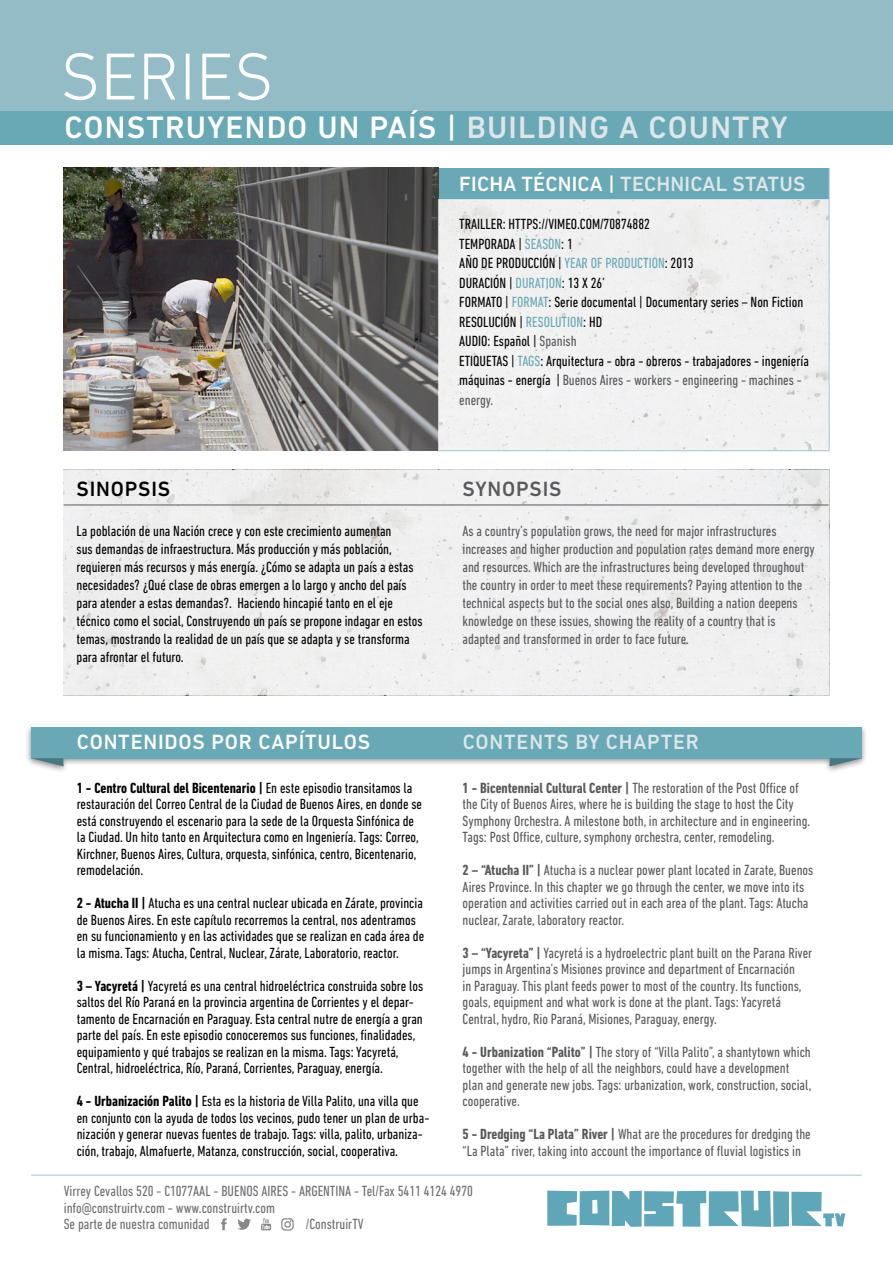
<style>
.page{position:relative;width:893px;height:1263px;background:#fff}
.page>*{position:absolute;margin:0;border:0;box-sizing:border-box;transform-origin:0 0}
.t1{font:300 67.5px "DIN Next LT Pro";color:#fff}
.t2{font:500 31.5px "DIN Next LT Pro";letter-spacing:.04em;color:#fff}
.t3{font:500 31.5px "DIN Next LT Pro";color:#dde7ea}
.t4{font:500 21px "DIN Next LT Pro";letter-spacing:.01em;color:#dde7ea}
.t5{font:500 21px "DIN Next LT Pro";letter-spacing:.04em;color:#fff}
.t6{font:500 21px "DIN Next LT Pro";letter-spacing:.04em;color:#dde7ea}
.t7{font:500 21px "DIN Next LT Pro";letter-spacing:.04em;color:#000}
.t8{font:500 21px "DIN Next LT Pro";letter-spacing:.04em;color:#58595b}
.t9{font:condensed 15px/16.5px "DIN Next LT Pro";color:#000}
.t10{font:condensed 15px/16.5px "DIN Next LT Pro";color:#58595b}
.t11{font:condensed 15px/17px "DIN Next LT Pro";color:#6d6e71}
.t12{font:condensed 15px "DIN Next LT Pro";color:#69a8b5}
.s1{color:#dde7ea}
.s2{color:#fff}
.s3{color:#69a8b5}
.s4{color:#000}
.s5{color:#58595b}
.s6{font-weight:700}
</style>
<div class="page">
<hr style="left:31px;top:1175px;width:831px;height:1px;background:#a3c4ce">
<svg style="left:221px;top:1218px;width:6px;height:12px"></svg>
<svg style="left:237px;top:1219px;width:14px;height:11px"></svg>
<svg style="left:281px;top:1218px;width:13px;height:12px"></svg>
<svg style="left:261px;top:1218px;width:10px;height:12px"></svg>
<svg style="left:547px;top:1190px;width:298px;height:37px"></svg>
<div style="left:64px;top:470px;width:765px;height:224px;background:#f0f0f0"></div>
<hr style="left:64px;top:505px;width:764px;height:1px;background:#58595b">
<div style="left:0;top:0;width:893px;height:114px;background:#94bcc7"></div>
<div style="left:0;top:111px;width:893px;height:34px;background:#69a8b5"></div>
<div style="left:436px;top:168px;width:393px;height:31px;background:#69a8b5"></div>
<img style="left:64px;top:168px;width:374px;height:283px">
<svg style="left:31px;top:727px;width:831px;height:39px;background:#7cb0bb"></svg>
<div style="left:438px;top:199px;width:391px;height:252px;background:#f1f1f1"></div>
<hr style="left:438px;top:450px;width:391px;height:1px;background:#a3c4ce">
<hr style="left:829px;top:168px;width:1px;height:283px;background:#a3c4ce">
<h1 class="t1" style="left:60px;top:38px;width:207px">SERIES</h1>
<h2 class="t2" style="left:64px;top:109px;width:625px">CONSTRUYENDO UN PAÍS | <span class="s1">BUI LDING A COUNTR</span></h2>
<h2 class="t3" style="left:771px;top:109px;width:18px">Y</h2>
<h3 class="t4" style="left:459px;top:172px;width:299px"><span class="s2">FICHA TÉCNICA |</span> TECHNICAL STATU</h3>
<h3 class="t6" style="left:793px;top:172px;width:14px">S</h3>
<p class="t9" style="left:459px;top:216px;width:12px">Trailler</p>
<p class="t9" style="left:503px;top:216px;width:13px">: https</p>
<p class="t9" style="left:538px;top:216px;width:17px">://vimeo</p>
<p class="t9" style="left:577px;top:216px;width:74px">.com/70874882</p>
<p class="t9" style="left:459px;top:235px;width:79px">TEMPORADA | <span class="s3">Season</span></p>
<p class="t9" style="left:459px;top:234px;width:160px;line-height:19.5px;text-indent:102px">: 1<br>AÑO DE PRODUCCIón | <span class="s3">Year of Production</span></p>
<p class="t9" style="left:665px;top:255px;width:30px">: 2013</p>
<p class="t9" style="left:459px;top:274px;width:7px">duraci</p>
<p class="t12" style="left:493px;top:274px;width:36px"><span class="s4">ón |</span> Duration</p>
<p class="t9" style="left:562px;top:274px;width:44px">: 13 x 26’</p>
<p class="t9" style="left:459px;top:294px;width:7px">Formato</p>
<p class="t12" style="left:505px;top:294px;width:14px"><span class="s4">|</span> Format</p>
<p class="t9" style="left:548px;top:294px;width:256px">: Serie documental | Documentary series – Non Fiction</p>
<p class="t9" style="left:459px;top:313px;width:80px">RESOLUCIÓN | <span class="s3">Resolution</span></p>
<p class="t9" style="left:583px;top:313px;width:20px">: HD</p>
<p class="t9" style="left:459px;top:331px;width:119px;line-height:19.5px">Audio: Español | <span class="s5">Spanish </span>etiquetas</p>
<p class="t9" style="left:459px;top:351px;width:351px;line-height:19.5px;text-indent:52px">| <span class="s3">Tags</span>: Arquitectura - obra - obreros - trabajadores - ingeniería máquinas - energía | <span class="s5">Buenos Aires - workers - engineering - machines - energy.</span></p>
<h3 class="t7" style="left:77px;top:477px;width:94px">SINOPSIS</h3>
<h3 class="t8" style="left:463px;top:477px;width:99px">SYNOPSIS</h3>
<p class="t9" style="left:77px;top:522px;width:348px;line-height:18px">La población de una Nación crece y con este crecimiento aumentan<br>sus demandas de infraestructura. Más producción y más población, requieren más recursos y más energía. ¿Cómo se adapta un país a estas necesidades? ¿Qué clase de obras emergen a lo largo y ancho del país para atender a estas demandas?. Haciendo hincapié tanto en el eje técnico como el social, Construyendo un país se propone indagar en estos temas, mostrando la realidad de un país que se adapta y se transforma para afrontar el futuro.</p>
<p class="t10" style="left:462px;top:522px;width:354px;line-height:18px">As a country’s population grows, the need for major infrastructures increases and higher production and population rates demand more energy and resources. Which are the infrastructures being developed throughout the country in order to meet these requirements? Paying attention to the technical aspects but to the social ones also, Building a nation deepens knowledge on these issues, showing the reality of a country that is adapted and transformed in order to face future.</p>
<h3 class="t5" style="left:77px;top:730px;width:293px">CONTENIDOS POR CAPÍTULOS</h3>
<h3 class="t6" style="left:463px;top:730px;width:238px">CONTENTS BY CHAPTER</h3>
<p class="t9" style="left:77px;top:779px;width:347px"><span class="s6">1 - Centro Cultural del Bicentenario |</span> En este episodio transitamos la restauración del Correo Central de la Ciudad de Buenos Aires, en donde se está construyendo el escenario para la sede de la Orquesta Sinfónica de la Ciudad. Un hito tanto en Arquitectura como en Ingeniería. Tags: Correo, Kirchner, Buenos Aires, Cultura, orquesta, sinfónica, centro, Bicentenario, remodelación.</p>
<p class="t9" style="left:77px;top:895px;width:349px"><span class="s6">2 - Atucha II |</span> Atucha es una central nuclear ubicada en Zárate, provincia de Buenos Aires. En este capítulo recorremos la central, nos adentramos en su funcionamiento y en las actividades que se realizan en cada área de la misma. Tags: Atucha, Central, Nuclear, Zárate, Laboratorio, reactor.</p>
<p class="t9" style="left:77px;top:977px;width:348px"><span class="s6">3 – Yacyretá |</span> Yacyretá es una central hidroeléctrica construida sobre los saltos del Río Paraná en la provincia argentina de Corrientes y el depar&shy;tamento de Encarnación en Paraguay. Esta central nutre de energía a gran parte del país. En este episodio conoceremos sus funciones, finalidades, equipamiento y qué trabajos se realizan en la misma. Tags: Yacyretá, Central, hidroeléctrica, Río, Paraná, Corrientes, Paraguay, energía.</p>
<p class="t9" style="left:77px;top:1093px;width:354px"><span class="s6">4 - Urbanización Palito |</span> Esta es la historia de Villa Palito, una villa que en conjunto con la ayuda de todos los vecinos, pudo tener un plan de urba&shy;nización y generar nuevas fuentes de trabajo. Tags: villa, palito, urbaniza&shy;ción, trabajo, Almafuerte, Matanza, construcción, social, cooperativa.</p>
<p class="t10" style="left:463px;top:779px;width:349px"><span class="s6">1 - Bicentennial Cultural Center |</span> The restoration of the Post Office of the City of Buenos Aires, where he is building the stage to host the City Symphony Orchestra. A milestone both, in architecture and in engineering.<br>Tags: Post Office, culture, symphony orchestra, center, remodeling.</p>
<p class="t10" style="left:463px;top:862px;width:352px"><span class="s6">2 – “Atucha II” |</span> Atucha is a nuclear power plant located in Zarate, Buenos Aires Province. In this chapter we go through the center, we move into its operation and activities carried out in each area of the plant. Tags: Atucha nuclear, Zarate, laboratory reactor.</p>
<p class="t10" style="left:463px;top:944px;width:351px"><span class="s6">3 – “Yacyreta” |</span> Yacyretá is a hydroelectric plant built on the Parana River jumps in Argentina’s Misiones province and department of Encarnación<br>in Paraguay. This plant feeds power to most of the country. Its functions, goals, equipment and what work is done at the plant. Tags: Yacyretá Central, hydro, Rio Paraná, Misiones, Paraguay, energy.</p>
<p class="t10" style="left:463px;top:1043px;width:350px"><span class="s6">4 - Urbanization “Palito” |</span> The story of “Villa Palito”, a shantytown which together with the help of all the neighbors, could have a development plan and generate new jobs. Tags: urbanization, work, construction, social, cooperative.</p>
<p class="t10" style="left:463px;top:1126px;width:350px"><span class="s6">5 - Dredging “La Plata” River |</span> What are the procedures for dredging the “La Plata” river, taking into account the importance of fluvial logistics in</p>
<p class="t11" style="left:64px;top:1182px;width:411px">Virrey Cevallos 520 - C1077AAL - Buenos Aires - ARGENTINA - Tel/Fax 5411 4124 4970 info@construirtv.com - www.construirtv.com<br>Se parte de nuestra comunidad</p>
<p class="t11" style="left:306px;top:1216px;width:59px">/ConstruirTV</p>
</div>
